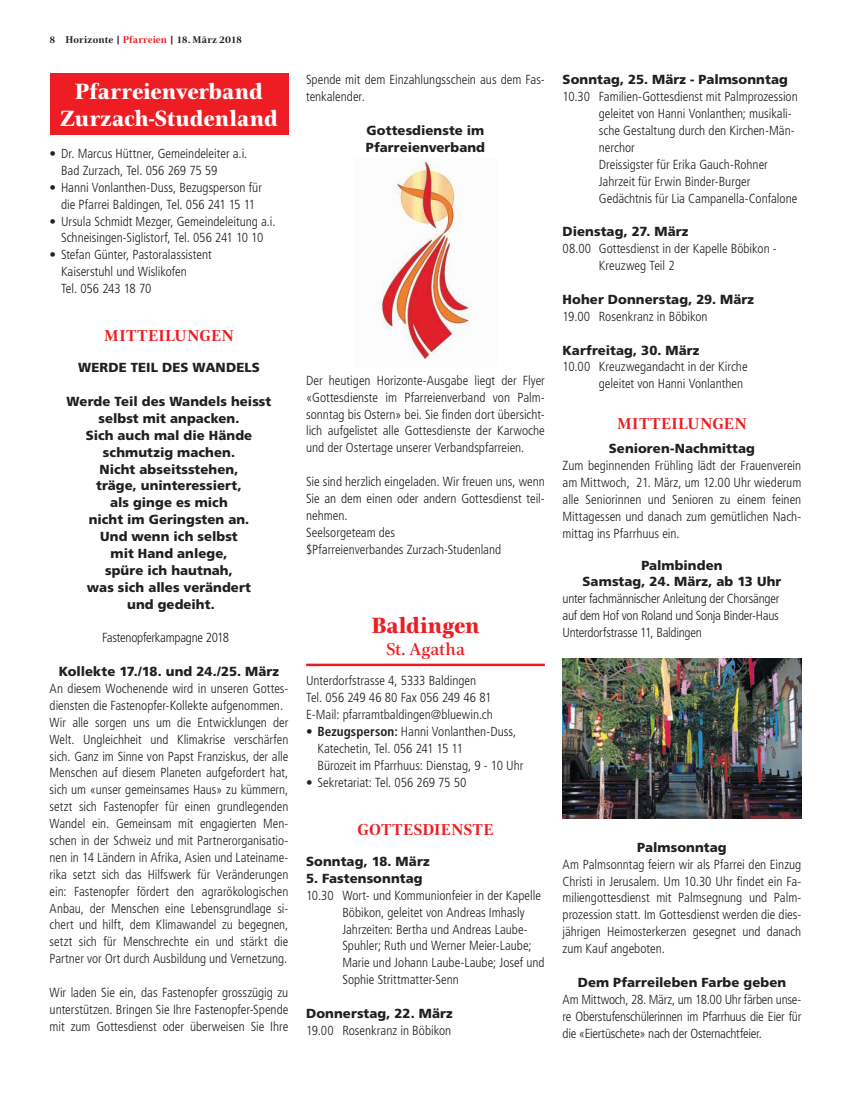
<style>
.page{position:relative;width:851px;height:1099px;background:#fff}
.page>*{position:absolute;margin:0;border:0;box-sizing:border-box;transform-origin:0 0}
.t1{font:800 22.5px/27.5px "Civita";color:#fff;text-align:center}
.t2{font:800 22.5px "Civita";letter-spacing:-.005em;color:#ee1d23}
.t3{font:500 17.5px "Civita";letter-spacing:-.005em;color:#ee1d23}
.t4{font:700 16.12px "Civita";letter-spacing:.02em;color:#ee1d23}
.t5{font:300 condensed 13.12px/16.9px "Frutiger LT Std";color:#231f20}
.t6{font:900 13.12px/16.9px "Frutiger LT Std";letter-spacing:.005em;color:#231f20;text-align:center}
.t7{font:300 condensed 13.12px "Frutiger LT Std";letter-spacing:-.02em;color:#231f20}
.t8{font:700 10px "Civita";letter-spacing:.005em;color:#231f20}
.s1{color:#ee1d23}
.s2{font-weight:700}
</style>
<div class="page">
<div style="left:50px;top:74px;width:238px;height:61px;background:#ee1d23"></div>
<img style="left:375px;top:161px;width:95px;height:198px">
<hr style="left:306px;top:663px;width:238px;height:3px;background:#ee1d23">
<img style="left:562px;top:658px;width:239px;height:160px">
<p class="t8" style="left:50px;top:33px;width:194px">8 Horizonte | <span class="s1">Pfarreien</span> | 18. März 2018</p>
<h1 class="t1" style="left:60px;top:77px;width:219px">Pfarreienverband<br>Zurzach-Studenland</h1>
<p class="t5" style="left:61px;top:145px;width:188px;text-indent:-11px">• Dr. Marcus Hüttner, Gemeindeleiter a.i.<br>Bad Zurzach, Tel. 056 269 75 59</p>
<p class="t5" style="left:50px;top:179px;width:214px;text-align:center">• Hanni Vonlanthen-Duss, Bezugsperson für die Pfarrei Baldingen, Tel. 056 241 15 11</p>
<p class="t5" style="left:50px;top:213px;width:227px;text-align:center">• Ursula Schmidt Mezger, Gemeindeleitung a.i.<br>Schneisingen-Siglistorf, Tel. 056 241 10 10</p>
<p class="t5" style="left:61px;top:246px;width:152px;text-indent:-11px">• Stefan Günter, Pastoralassistent<br>Kaiserstuhl und Wislikofen<br>Tel. 056 243 18 70</p>
<p class="t4" style="left:104px;top:325px;width:131px">MITTEILUNGEN</p>
<p class="t6" style="left:78px;top:359px;width:183px">WERDE TEIL DES WANDELS</p>
<p class="t6" style="left:67px;top:393px;width:206px">Werde Teil des Wandels heisst selbst mit anpacken.<br>Sich auch mal die Hände schmutzig machen.<br>Nicht abseitsstehen,<br>träge, uninteressiert,<br>als ginge es mich<br>nicht im Geringsten an.<br>Und wenn ich selbst<br>mit Hand anlege,<br>spüre ich hautnah,<br>was sich alles verändert<br>und gedeiht.</p>
<p class="t7" style="left:102px;top:630px;width:128px">Fastenopferkampagne 2018</p>
<p class="t6" style="left:59px;top:663px;width:222px">Kollekte 17./18. und 24./25. März</p>
<p class="t5" style="left:50px;top:680px;width:240px">An diesem Wochenende wird in unseren Gottes&shy;diensten die Fastenopfer-Kollekte aufgenommen.<br>Wir alle sorgen uns um die Entwicklungen der Welt. Ungleichheit und Klimakrise verschärfen sich. Ganz im Sinne von Papst Franziskus, der alle Menschen auf diesem Planeten aufgefordert hat, sich um «unser gemeinsames Haus» zu kümmern, setzt sich Fastenopfer für einen grundlegenden Wandel ein. Gemeinsam mit engagierten Men&shy;schen in der Schweiz und mit Partnerorganisatio&shy;nen in 14 Ländern in Afrika, Asien und Lateiname&shy;rika setzt sich das Hilfswerk für Veränderungen ein: Fastenopfer fördert den agrarökologischen Anbau, der Menschen eine Lebensgrundlage si&shy;chert und hilft, dem Klimawandel zu begegnen, setzt sich für Menschrechte ein und stärkt die Partner vor Ort durch Ausbildung und Vernetzung.</p>
<p class="t5" style="left:50px;top:984px;width:240px;text-align:justify">Wir laden Sie ein, das Fastenopfer grosszügig zu unterstützen. Bringen Sie Ihre Fastenopfer-Spende mit zum Gottesdienst oder überweisen Sie Ihre</p>
<p class="t5" style="left:306px;top:71px;width:240px">Spende mit dem Einzahlungsschein aus dem Fas&shy;tenkalender.</p>
<p class="t6" style="left:366px;top:122px;width:121px;text-align:left">Gottesdienste im<br>Pfarreienverband</p>
<p class="t5" style="left:306px;top:372px;width:240px;text-align:justify">Der heutigen Horizonte-Ausgabe liegt der Flyer «Gottesdienste im Pfarreienverband von Palm&shy;sonntag bis Ostern» bei. Sie finden dort übersicht&shy;lich aufgelistet alle Gottesdienste der Karwoche und der Ostertage unserer Verbandspfarreien.</p>
<p class="t5" style="left:306px;top:473px;width:240px">Sie sind herzlich eingeladen. Wir freuen uns, wenn Sie an dem einen oder andern Gottesdienst teil&shy;nehmen.<br>Seelsorgeteam des<br>$Pfarreienverbandes Zurzach-Studenland</p>
<h1 class="t2" style="left:371px;top:610px;width:109px">Baldingen</h1>
<h2 class="t3" style="left:386px;top:637px;width:80px">St. Agatha</h2>
<p class="t5" style="left:306px;top:672px;width:188px">Unterdorfstrasse 4, 5333 Baldingen<br>Tel. 056 249 46 80 Fax 056 249 46 81<br>E-Mail: pfarramtbaldingen@bluewin.ch</p>
<p class="t5" style="left:317px;top:723px;width:207px;text-indent:-11px">• <span class="s2">Bezugsperson:</span> Hanni Vonlanthen-Duss,<br>Katechetin, Tel. 056 241 15 11<br>Bürozeit im Pfarrhuus: Dienstag, 9 - 10 Uhr</p>
<p class="t5" style="left:306px;top:774px;width:162px">• Sekretariat: Tel. 056 269 75 50</p>
<p class="t4" style="left:357px;top:818px;width:138px">GOTTESDIENSTE</p>
<p class="t6" style="left:306px;top:853px;width:125px">Sonntag, 18. März</p>
<p class="t6" style="left:306px;top:869px;width:118px">5. Fastensonntag</p>
<p class="t5" style="left:342px;top:887px;width:204px;text-indent:-36px">10.30 Wort- und Kommunionfeier in der Kapelle Böbikon, geleitet von Andreas Imhasly Jahrzeiten: Bertha und Andreas Laube-Spuhler; Ruth und Werner Meier-Laube; Marie und Johann Laube-Laube; Josef und Sophie Strittmatter-Senn</p>
<p class="t6" style="left:306px;top:1004px;width:148px">Donnerstag, 22. März</p>
<p class="t5" style="left:306px;top:1022px;width:146px">19.00 Rosenkranz in Böbikon</p>
<p class="t6" style="left:562px;top:71px;width:227px">Sonntag, 25. März - Palmsonntag</p>
<p class="t5" style="left:598px;top:88px;width:200px;text-indent:-36px">10.30 Familien-Gottesdienst mit Palmprozession geleitet von Hanni Vonlanthen; musikali&shy;sche Gestaltung durch den Kirchen-Män&shy;nerchor<br>Dreissigster für Erika Gauch-Rohner Jahrzeit für Erwin Binder-Burger Gedächtnis für Lia Campanella-Confalone</p>
<p class="t6" style="left:562px;top:223px;width:127px">Dienstag, 27. März</p>
<p class="t5" style="left:598px;top:240px;width:179px;text-indent:-36px">08.00 Gottesdienst in der Kapelle Böbikon -<br>Kreuzweg Teil 2</p>
<p class="t6" style="left:562px;top:291px;width:193px">Hoher Donnerstag, 29. März</p>
<p class="t5" style="left:562px;top:308px;width:146px">19.00 Rosenkranz in Böbikon</p>
<p class="t6" style="left:562px;top:341px;width:138px">Karfreitag, 30. März</p>
<p class="t5" style="left:598px;top:358px;width:150px;text-indent:-36px">10.00 Kreuzwegandacht in der Kirche geleitet von Hanni Vonlanthen</p>
<p class="t4" style="left:617px;top:413px;width:131px">MITTEILUNGEN</p>
<p class="t6" style="left:608px;top:440px;width:148px">Senioren-Nachmittag</p>
<p class="t5" style="left:562px;top:457px;width:240px;text-align:justify">Zum beginnenden Frühling lädt der Frauenverein am Mittwoch, 21. März, um 12.00 Uhr wiederum alle Seniorinnen und Senioren zu einem feinen Mittagessen und danach zum gemütlichen Nach&shy;mittag ins Pfarrhuus ein.</p>
<p class="t6" style="left:582px;top:556px;width:200px">Palmbinden<br>Samstag, 24. März, ab 13 Uhr</p>
<p class="t5" style="left:562px;top:590px;width:218px;text-align:justify">unter fachmännischer Anleitung der Chorsänger auf dem Hof von Roland und Sonja Binder-Haus Unterdorfstrasse 11, Baldingen</p>
<p class="t6" style="left:637px;top:838px;width:91px">Palmsonntag</p>
<p class="t5" style="left:562px;top:855px;width:240px;text-align:justify">Am Palmsonntag feiern wir als Pfarrei den Einzug Christi in Jerusalem. Um 10.30 Uhr findet ein Fa&shy;miliengottesdienst mit Palmsegnung und Palm&shy;prozession statt. Im Gottesdienst werden die dies&shy;jährigen Heimosterkerzen gesegnet und danach zum Kauf angeboten.</p>
<p class="t6" style="left:577px;top:973px;width:210px">Dem Pfarreileben Farbe geben</p>
<p class="t5" style="left:562px;top:990px;width:240px;text-align:justify">Am Mittwoch, 28. März, um 18.00 Uhr färben unse&shy;re Oberstufenschülerinnen im Pfarrhuus die Eier für die «Eiertüschete» nach der Osternachtfeier.</p>
</div>
